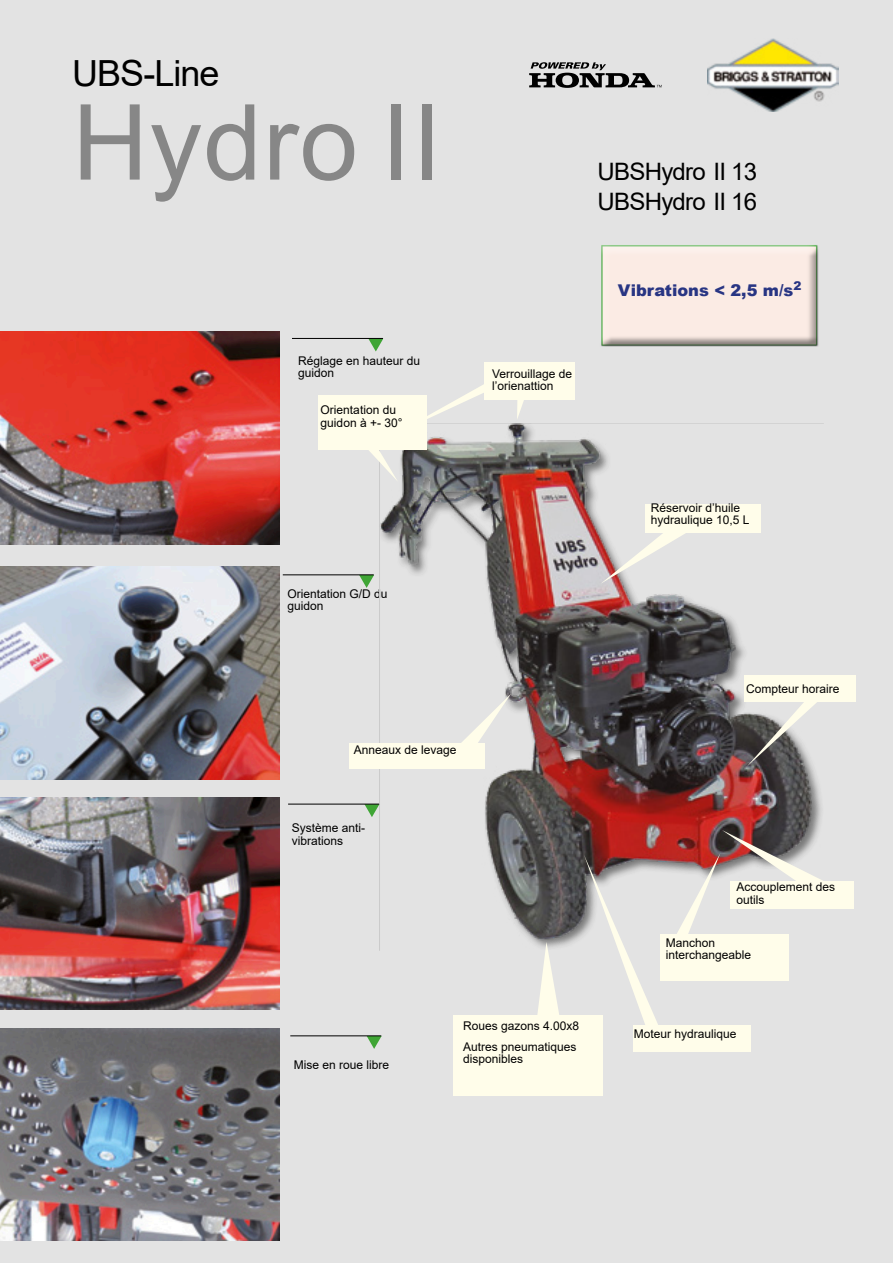
<style>
.page{position:relative;width:893px;height:1263px;background:#e3e3e3}
.page>*{position:absolute;margin:0;border:0;box-sizing:border-box;transform-origin:0 0}
.t1{font:105px "Arial";letter-spacing:.015em;color:#878787}
.t2{font:36px "Arial";letter-spacing:-.025em;color:#000}
.t3{font:24px/30px "Arial";letter-spacing:-.03em;color:#000}
.t4{font:900 16.2px "Arial";color:#283583}
.t5{font:12px/12.5px "Arial";color:#000}
</style>
<div class="page">
<img style="left:601px;top:245px;width:218px;height:101px">
<svg style="left:529px;top:62px;width:133px;height:26px"></svg>
<img style="left:707px;top:38px;width:132px;height:74px">
<img style="left:355px;top:423px;width:484px;height:538px">
<img style="left:0;top:1028px;width:280px;height:213px">
<img style="left:0;top:566px;width:280px;height:213px">
<img style="left:0;top:332px;width:280px;height:212px">
<svg style="left:359px;top:575px;width:15px;height:13px"></svg>
<hr style="left:283px;top:574px;width:91px;height:1px;background:#000">
<svg style="left:368px;top:339px;width:15px;height:12px"></svg>
<hr style="left:292px;top:338px;width:91px;height:1px;background:#000">
<svg style="left:364px;top:805px;width:15px;height:12px"></svg>
<hr style="left:288px;top:804px;width:91px;height:1px;background:#000">
<svg style="left:367px;top:1036px;width:15px;height:13px"></svg>
<hr style="left:290px;top:1035px;width:91px;height:1px;background:#000">
<img style="left:0;top:797px;width:280px;height:213px">
<div style="left:454px;top:1015px;width:149px;height:80px;background:#fffdea"></div>
<svg style="left:535px;top:942px;width:26px;height:73px"></svg>
<div style="left:634px;top:1025px;width:117px;height:26px;background:#fffdea"></div>
<svg style="left:584px;top:855px;width:75px;height:180px"></svg>
<div style="left:660px;top:934px;width:128px;height:46px;background:#fffdea"></div>
<div style="left:349px;top:743px;width:135px;height:25px;background:#fffdea"></div>
<svg style="left:451px;top:694px;width:60px;height:59px"></svg>
<div style="left:744px;top:675px;width:112px;height:27px;background:#fffdea"></div>
<svg style="left:747px;top:702px;width:92px;height:65px"></svg>
<svg style="left:600px;top:523px;width:98px;height:61px"></svg>
<div style="left:645px;top:504px;width:116px;height:28px;background:#fffdea"></div>
<svg style="left:517px;top:400px;width:7px;height:19px"></svg>
<div style="left:484px;top:362px;width:91px;height:38px;background:#fffdea"></div>
<svg style="left:355px;top:384px;width:147px;height:98px"></svg>
<div style="left:318px;top:395px;width:108px;height:55px;background:#fffdea"></div>
<div style="left:731px;top:881px;width:123px;height:27px;background:#fffdea"></div>
<svg style="left:668px;top:830px;width:169px;height:120px"></svg>
<h2 class="t2" style="left:72px;top:59px;width:149px">UBS-Line</h2>
<h1 class="t1" style="left:72px;top:103px;width:370px">Hydro II</h1>
<p class="t5" style="left:298px;top:356px;width:124px">Réglage en hauteur du guidon</p>
<p class="t5" style="left:321px;top:405px;width:83px">Orientation du guidon à +- 30°</p>
<h3 class="t3" style="left:598px;top:159px;width:161px">UBS Hydro II 13<br>UBS Hydro II 16</h3>
<h3 class="t4" style="left:618px;top:285px;width:185px">Vibrations &lt; 2,5 m/s<sup>2</sup></h3>
<p class="t5" style="left:492px;top:368px;width:82px">Verrouillage de l’orienattion</p>
<p class="t5" style="left:287px;top:588px;width:102px">Orientation G/D du guidon</p>
<p class="t5" style="left:354px;top:745px;width:104px">Anneaux de levage</p>
<p class="t5" style="left:292px;top:823px;width:75px">Système anti&shy;vibrations</p>
<p class="t5" style="left:294px;top:1060px;width:97px">Mise en roue libre</p>
<p class="t5" style="left:463px;top:1016px;width:118px;line-height:21.5px">Roues gazons 4.00x8<br>Autres pneumatiques</p>
<p class="t5" style="left:463px;top:1054px;width:62px">disponibles</p>
<p class="t5" style="left:651px;top:502px;width:100px">Réservoir d’huile hydraulique 10,5 L</p>
<p class="t5" style="left:746px;top:684px;width:95px">Compteur horaire</p>
<p class="t5" style="left:737px;top:882px;width:100px">Accouplement des outils</p>
<p class="t5" style="left:666px;top:938px;width:87px">Manchon interchangeable</p>
<p class="t5" style="left:634px;top:1029px;width:104px">Moteur hydraulique</p>
</div>
